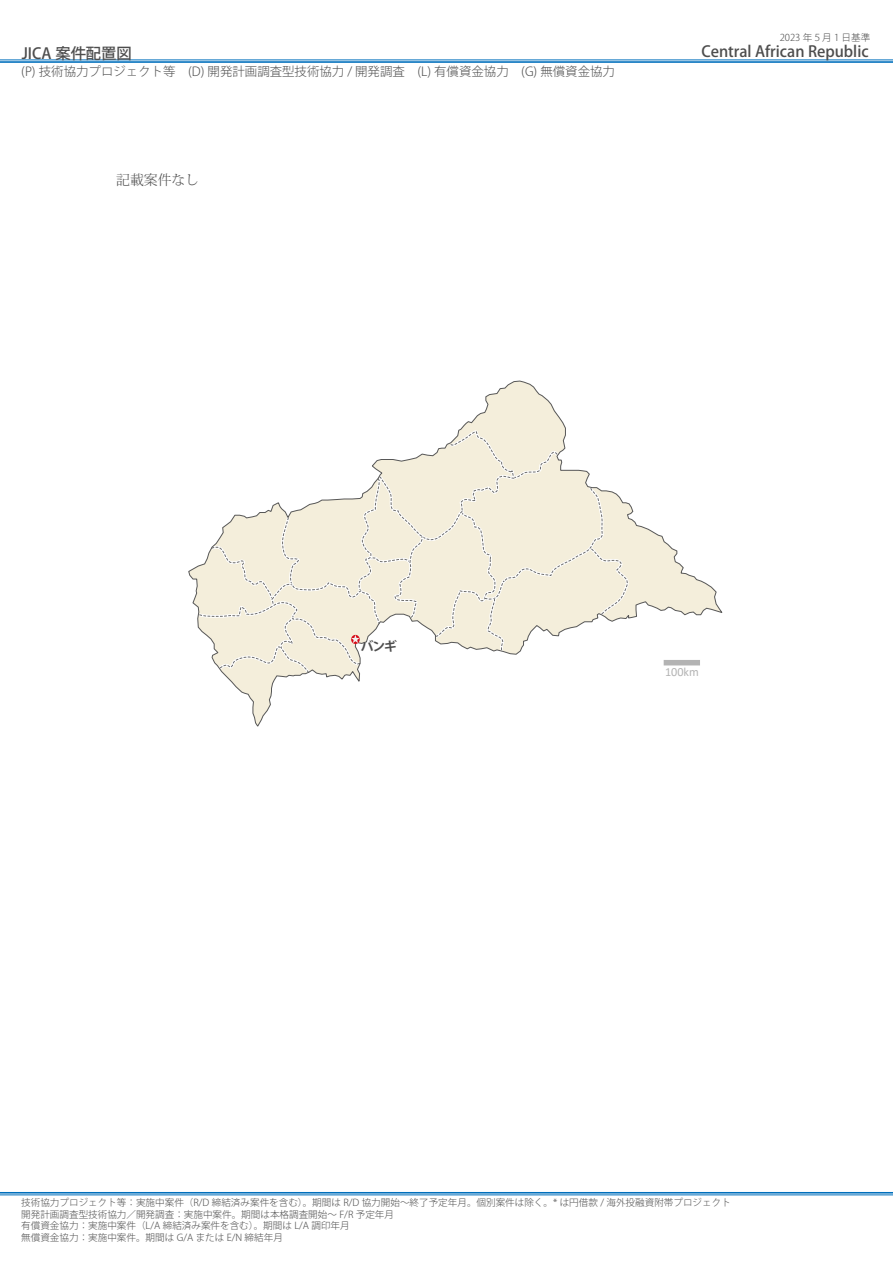
<style>
.page{position:relative;width:893px;height:1263px;background:#fff}
.page>*{position:absolute;margin:0;border:0;box-sizing:border-box;transform-origin:0 0}
.t1{font:500 15.3px "Koz Go Pro";color:#4d4d4d}
.t2{font:300 13.8px "Koz Min Pro";color:#4d4d4d}
.t3{font:700 12.75px "Koz Go Pro";color:#4d4d4d}
.t4{font:300 12.45px "Koz Go Pro";color:#4d4d4d}
.t5{font:12.45px "Calibri";color:#b3b3b3}
.t6{font:300 9.6px/11.7px "Koz Go Pro";color:#4d4d4d}
</style>
<div class="page">
<svg style="left:188px;top:381px;width:535px;height:346px"></svg>
<div style="left:664px;top:660px;width:36px;height:5px;background:#b3b3b3"></div>
<svg style="left:196px;top:428px;width:436px;height:248px"></svg>
<hr style="left:0;top:60px;width:893px;height:1px;background:#006fbc">
<hr style="left:0;top:61px;width:893px;height:2px;background:#006fbc">
<hr style="left:0;top:1192px;width:893px;height:1px;background:#006fbc">
<hr style="left:0;top:1194px;width:893px;height:1px;background:#006fbc">
<div style="left:361px;top:639px;width:36px;height:14px;background:#fff"></div>
<h1 class="t1" style="left:22px;top:43px;width:112px">JICA 案件配置図</h1>
<p class="t4" style="left:21px;top:63px;width:595px">(P) 技術協力プロジェクト等　(D) 開発計画調査型技術協力 / 開発調査　(L) 有償資金協力　(G) 無償資金協力</p>
<h2 class="t2" style="left:116px;top:170px;width:84px">記載案件なし</h2>
<p class="t6" style="left:780px;top:32px;width:92px">2023 年５月 1 日基準</p>
<h1 class="t1" style="left:701px;top:42px;width:169px">Central African Republic</h1>
<h3 class="t3" style="left:361px;top:638px;width:38px">バンギ</h3>
<p class="t5" style="left:665px;top:663px;width:35px">100km</p>
<p class="t6" style="left:21px;top:1197px;width:711px">技術協力プロジェクト等：実施中案件（R/D 締結済み案件を含む）。期間は R/D 協力開始～終了予定年月。個別案件は除く。* は円借款 / 海外投融資附帯プロジェクト開発計画調査型技術協力／開発調査：実施中案件。期間は本格調査開始～ F/R 予定年月<br>有償資金協力：実施中案件（L/A 締結済み案件を含む）。期間は L/A 調印年月<br>無償資金協力：実施中案件。期間は G/A または E/N 締結年月</p>
</div>
